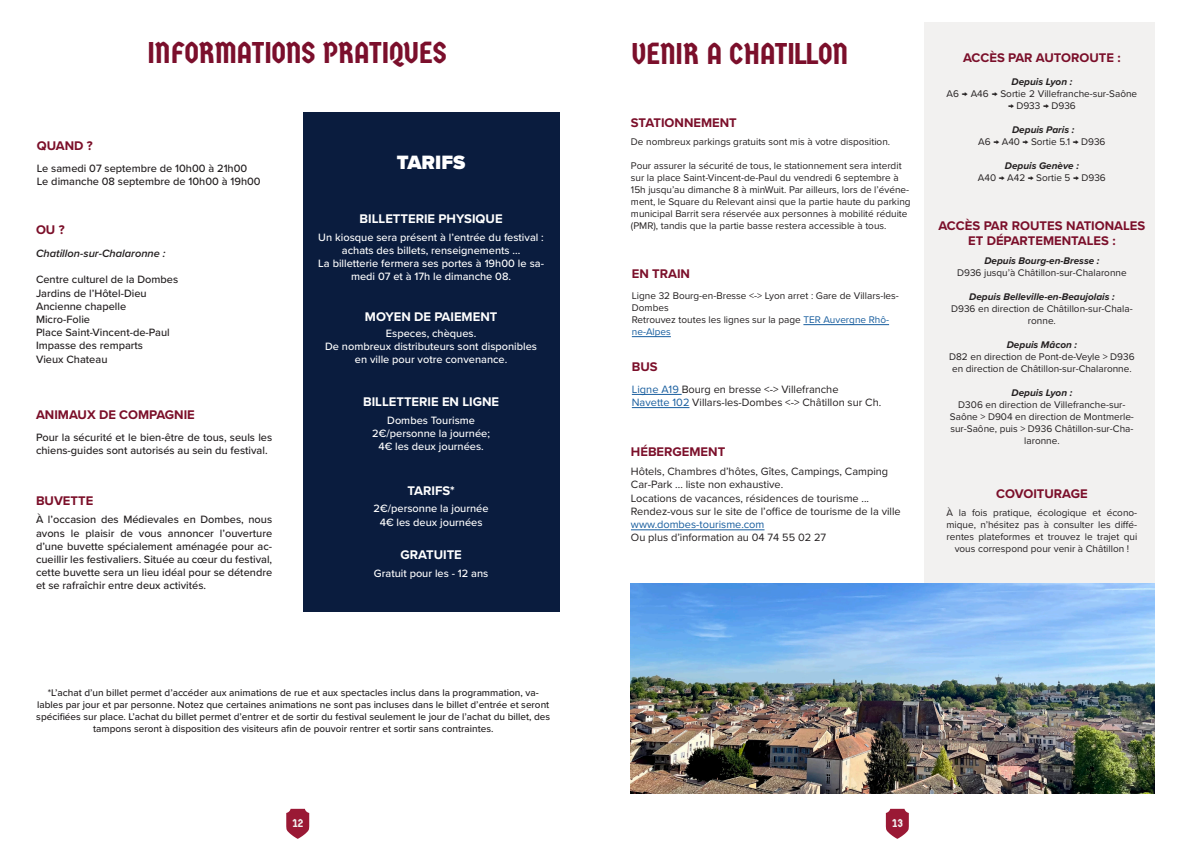
<style>
.page{position:relative;width:1191px;height:842px;background:#fff}
.page>*{position:absolute;margin:0;border:0;box-sizing:border-box;transform-origin:0 0}
.t1{font:30px "Germania One";color:#7b0f2c}
.t2{font:30px "Germania One";color:#7b0f2b}
.t3{font:900 20px "Proxima Nova";color:#fff}
.t4{font:700 13px/15.6px "Proxima Nova";color:#7b0f2a;text-align:center}
.t5{font:700 13px "Proxima Nova";color:#fff}
.t6{font:700 13px "Proxima Nova";color:#7b0f29}
.t7{font:12px "Germania One";color:#f2f1f0}
.t8{font:500 11px/13.2px "Proxima Nova";color:#231f20}
.t9{font:500 11px/13.2px "Proxima Nova";color:#fff;text-align:center}
.t10{font:11px/13.2px "Proxima Nova";color:#231f20}
.t11{font:italic 600 11px "Proxima Nova";color:#231f20}
.t12{font:11px "Proxima Nova";color:#175d9e}
.t13{font:10px/12px "Proxima Nova";color:#231f20;text-align:center}
.t14{font:500 10px/12px "Proxima Nova";color:#231f20;text-align:center}
.t15{font:italic 700 10px "Proxima Nova";color:#231f20}
.s1{color:#175d9e}
.s2{font-weight:700;font-style:italic}
</style>
<div class="page">
<div style="left:925px;top:22px;width:230px;height:561px;background:#f2f1f0"></div>
<svg style="left:286px;top:809px;width:23px;height:30px"></svg>
<svg style="left:885px;top:809px;width:24px;height:30px"></svg>
<div style="left:303px;top:112px;width:256px;height:500px;background:#0a1c3e"></div>
<hr style="left:632px;top:394px;width:49px;height:1px;background:#175d9e">
<hr style="left:632px;top:407px;width:57px;height:1px;background:#175d9e">
<hr style="left:803px;top:324px;width:86px;height:1px;background:#175d9e">
<hr style="left:632px;top:336px;width:39px;height:1px;background:#175d9e">
<hr style="left:631px;top:529px;width:133px;height:1px;background:#175d9e">
<img style="left:631px;top:583px;width:523px;height:210px">
<p class="t6" style="left:37px;top:136px;width:57px">QUAND ?</p>
<p class="t1" style="left:147px;top:36px;width:301px">INFORMATIONS PRATIQUES</p>
<p class="t8" style="left:37px;top:162px;width:212px">Le samedi 07 septembre de 10h00 à 21h00</p>
<p class="t8" style="left:37px;top:175px;width:225px">Le dimanche 08 septembre de 10h00 à 19h00</p>
<p class="t6" style="left:36px;top:220px;width:30px">OU ?</p>
<p class="t11" style="left:36px;top:245px;width:131px">Chatillon-sur-Chalaronne :</p>
<p class="t8" style="left:36px;top:273px;width:144px">Centre culturel de la Dombes</p>
<p class="t8" style="left:36px;top:286px;width:112px">Jardins de l’Hôtel-Dieu</p>
<p class="t8" style="left:36px;top:299px;width:92px">Ancienne chapelle</p>
<p class="t8" style="left:36px;top:312px;width:56px">Micro-Folie</p>
<p class="t8" style="left:36px;top:325px;width:135px">Place Saint-Vincent-de-Paul</p>
<p class="t8" style="left:36px;top:339px;width:109px">Impasse des remparts</p>
<p class="t8" style="left:36px;top:352px;width:73px">Vieux Chateau</p>
<p class="t6" style="left:36px;top:405px;width:160px">ANIMAUX DE COMPAGNIE</p>
<p class="t8" style="left:36px;top:431px;width:238px">Pour la sécurité et le bien-être de tous, seuls les chiens-guides sont autorisés au sein du festival.</p>
<p class="t6" style="left:36px;top:491px;width:59px">BUVETTE</p>
<p class="t8" style="left:36px;top:513px;width:238px;text-align:justify">À l’occasion des Médievales en Dombes, nous avons le plaisir de vous annoncer l’ouverture d’une buvette spécialement aménagée pour ac&shy;cueillir les festivaliers. Située au cœur du festival, cette buvette sera un lieu idéal pour se détendre et se rafraîchir entre deux activités.</p>
<p class="t3" style="left:397px;top:147px;width:70px">TARIFS</p>
<p class="t5" style="left:359px;top:209px;width:144px">BILLETTERIE PHYSIQUE</p>
<p class="t9" style="left:318px;top:230px;width:227px">Un kiosque sera présent à l’entrée du festival : achats des billets, renseignements ...</p>
<p class="t9" style="left:318px;top:256px;width:227px">La billetterie fermera ses portes à 19h00 le sa&shy;medi 07 et à 17h le dimanche 08.</p>
<p class="t5" style="left:365px;top:307px;width:134px">MOYEN DE PAIEMENT</p>
<p class="t9" style="left:386px;top:326px;width:92px">Especes, chèques.</p>
<p class="t9" style="left:325px;top:339px;width:213px">De nombreux distributeurs sont disponibles en ville pour votre convenance.</p>
<p class="t5" style="left:363px;top:392px;width:138px">BILLETTERIE EN LIGNE</p>
<p class="t9" style="left:387px;top:413px;width:89px">Dombes Tourisme</p>
<p class="t9" style="left:372px;top:426px;width:119px">2€/personne la journée;</p>
<p class="t9" style="left:378px;top:440px;width:107px">4€ les deux journées.</p>
<p class="t5" style="left:407px;top:481px;width:49px">TARIFS*</p>
<p class="t9" style="left:373px;top:502px;width:116px">2€/personne la journée</p>
<p class="t9" style="left:380px;top:515px;width:104px">4€ les deux journées</p>
<p class="t5" style="left:400px;top:545px;width:63px">GRATUITE</p>
<p class="t9" style="left:374px;top:566px;width:116px">Gratuit pour les - 12 ans</p>
<p class="t2" style="left:631px;top:36px;width:218px">VENIR A CHATILLON</p>
<p class="t4" style="left:631px;top:114px;width:107px">STATIONNEMENT</p>
<p class="t13" style="left:631px;top:136px;width:261px">De nombreux parkings gratuits sont mis à votre disposition.</p>
<p class="t13" style="left:631px;top:160px;width:281px;text-align:left">Pour assurer la sécurité de tous, le stationnement sera interdit sur la place Saint-Vincent-de-Paul du vendredi 6 septembre à 15h jusqu’au dimanche 8 à minWuit. Par ailleurs, lors de l’événe&shy;ment, le Square du Relevant ainsi que la partie haute du parking municipal Barrit sera réservée aux personnes à mobilité réduite (PMR), tandis que la partie basse restera accessible à tous.</p>
<p class="t4" style="left:632px;top:266px;width:60px">EN TRAIN</p>
<p class="t13" style="left:632px;top:289px;width:268px;text-align:left">Ligne 32 Bourg-en-Bresse &lt;-&gt; Lyon arret : Gare de Villars-les-<br>Dombes</p>
<p class="t13" style="left:632px;top:313px;width:259px;text-align:left">Retrouvez toutes les lignes sur la page <span class="s1">TER Auvergne Rhô&shy;ne-Alpes</span></p>
<p class="t4" style="left:632px;top:359px;width:27px">BUS</p>
<p class="t10" style="left:632px;top:382px;width:208px"><span class="s1">Ligne A19</span> Bourg en bresse &lt;-&gt; Villefranche</p>
<p class="t10" style="left:632px;top:395px;width:251px"><span class="s1">Navette 102</span> Villars-les-Dombes &lt;-&gt; Châtillon sur Ch.</p>
<p class="t4" style="left:631px;top:443px;width:96px">HÉBERGEMENT</p>
<p class="t10" style="left:631px;top:464px;width:259px">Hôtels, Chambres d’hôtes, Gîtes, Campings, Camping<br>Car-Park ... liste non exhaustive.<br>Locations de vacances, résidences de tourisme ...</p>
<p class="t10" style="left:631px;top:504px;width:271px">Rendez-vous sur le site de l’office de tourisme de la ville</p>
<p class="t12" style="left:631px;top:516px;width:135px">www.dombes-tourisme.com</p>
<p class="t10" style="left:631px;top:530px;width:197px">Ou plus d’information au 04 74 55 02 27</p>
<p class="t4" style="left:963px;top:49px;width:159px">ACCÈS PAR AUTOROUTE :</p>
<p class="t15" style="left:1011px;top:74px;width:62px">Depuis Lyon :</p>
<p class="t13" style="left:946px;top:87px;width:192px">A6 → A46 → Sortie 2 Villefranche-sur-Saône</p>
<p class="t13" style="left:1008px;top:99px;width:69px">→ D933 → D936</p>
<p class="t15" style="left:1012px;top:122px;width:64px">Depuis Paris :</p>
<p class="t13" style="left:978px;top:135px;width:129px">A6 → A40 → Sortie 5.1 → D936</p>
<p class="t15" style="left:1005px;top:158px;width:76px">Depuis Genève :</p>
<p class="t13" style="left:978px;top:171px;width:129px">A40 → A42 → Sortie 5 → D936</p>
<p class="t4" style="left:938px;top:217px;width:208px">ACCÈS PAR ROUTES NATIONALES<br>ET DÉPARTEMENTALES :</p>
<p class="t13" style="left:957px;top:254px;width:171px"><span class="s2">Depuis Bourg-en-Bresse :<br></span>D936 jusqu’à Châtillon-sur-Chalaronne</p>
<p class="t13" style="left:951px;top:290px;width:183px"><span class="s2">Depuis Belleville-en-Beaujolais :<br></span>D936 en direction de Châtillon-sur-Chala&shy;ronne.</p>
<p class="t13" style="left:949px;top:338px;width:187px"><span class="s2">Depuis Mâcon :<br></span>D82 en direction de Pont-de-Veyle &gt; D936 en direction de Châtillon-sur-Chalaronne.</p>
<p class="t13" style="left:950px;top:386px;width:186px"><span class="s2">Depuis Lyon :<br></span>D306 en direction de Villefranche-sur-<br>Saône &gt; D904 en direction de Montmerle&shy;sur-Saône, puis &gt; D936 Châtillon-sur-Cha&shy;laronne.</p>
<p class="t4" style="left:996px;top:486px;width:93px">COVOITURAGE</p>
<p class="t13" style="left:946px;top:506px;width:192px">À la fois pratique, écologique et écono&shy;mique, n’hésitez pas à consulter les diffé&shy;rentes plateformes et trouvez le trajet qui vous correspond pour venir à Châtillon !</p>
<p class="t14" style="left:36px;top:686px;width:515px">*L’achat d’un billet permet d’accéder aux animations de rue et aux spectacles inclus dans la programmation, va&shy;lables par jour et par personne. Notez que certaines animations ne sont pas incluses dans le billet d’entrée et seront spécifiées sur place. L’achat du billet permet d’entrer et de sortir du festival seulement le jour de l’achat du billet, des tampons seront à disposition des visiteurs afin de pouvoir rentrer et sortir sans contraintes.</p>
<p class="t7" style="left:292px;top:816px;width:13px">12</p>
<p class="t7" style="left:891px;top:816px;width:13px">13</p>
</div>
